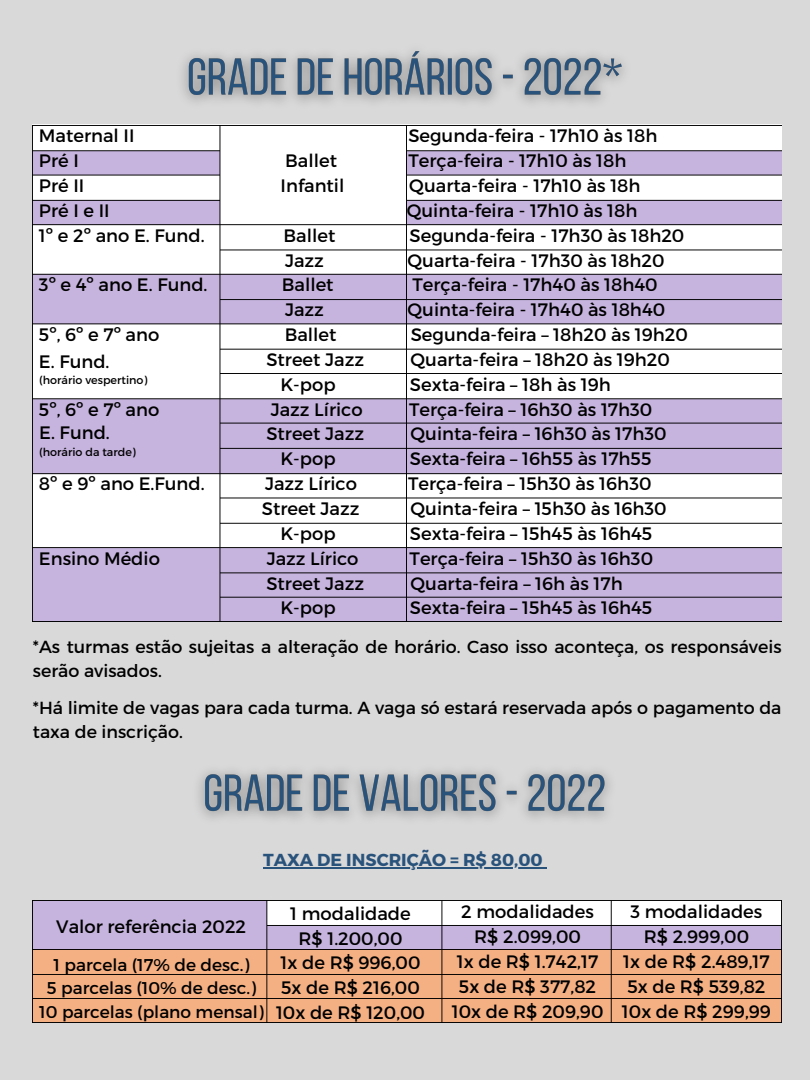
<style>
.page{position:relative;width:810px;height:1080px;background:#d9d9d9}
.page>*{position:absolute;margin:0;border:0;box-sizing:border-box;transform-origin:0 0}
.t1{font:18px "Montserrat";color:#000}
.t2{font:17.5px/24.4px "Montserrat";color:#000}
.t3{font:700 17.38px "Montserrat";color:#2a537c}
.t4{font:17px "Montserrat";color:#000}
.t5{font:11.12px "Montserrat";color:#000}
</style>
<div class="page">
<img style="left:182px;top:51px;width:442px;height:52px">
<img style="left:33px;top:124px;width:748px;height:498px">
<img style="left:33px;top:900px;width:748px;height:123px">
<img style="left:198px;top:771px;width:412px;height:48px">
<svg style="left:263px;top:867px;width:11px;height:2px"></svg>
<hr style="left:274px;top:867px;width:269px;height:2px;background:#2a537c">
<p class="t1" style="left:39px;top:124px;width:97px">Maternal II</p>
<p class="t1" style="left:408px;top:124px;width:251px">Segunda-feira - 17h10 às 18h</p>
<p class="t1" style="left:39px;top:149px;width:41px">Pré I</p>
<p class="t1" style="left:408px;top:149px;width:220px">Terça-feira - 17h10 às 18h</p>
<p class="t1" style="left:39px;top:174px;width:47px">Pré II</p>
<p class="t1" style="left:409px;top:174px;width:233px">Quarta-feira - 17h10 às 18h</p>
<p class="t1" style="left:39px;top:199px;width:72px">Pré I e II</p>
<p class="t1" style="left:407px;top:199px;width:232px">Quinta-feira - 17h10 às 18h</p>
<p class="t1" style="left:39px;top:224px;width:167px">1º e 2º ano E. Fund.</p>
<p class="t1" style="left:284px;top:224px;width:53px">Ballet</p>
<p class="t1" style="left:410px;top:224px;width:276px">Segunda-feira - 17h30 às 18h20</p>
<p class="t1" style="left:285px;top:248px;width:40px">Jazz</p>
<p class="t1" style="left:407px;top:248px;width:259px">Quarta-feira - 17h30 às 18h20</p>
<p class="t1" style="left:39px;top:273px;width:170px">3º e 4º ano E. Fund.</p>
<p class="t1" style="left:282px;top:273px;width:53px">Ballet</p>
<p class="t1" style="left:413px;top:273px;width:247px">Terça-feira - 17h40 às 18h40</p>
<p class="t1" style="left:285px;top:298px;width:40px">Jazz</p>
<p class="t1" style="left:407px;top:298px;width:259px">Quinta-feira - 17h40 às 18h40</p>
<p class="t1" style="left:39px;top:323px;width:122px">5º, 6º e 7º ano</p>
<p class="t1" style="left:285px;top:323px;width:53px">Ballet</p>
<p class="t1" style="left:411px;top:323px;width:279px">Segunda-feira – 18h20 às 19h20</p>
<p class="t1" style="left:266px;top:348px;width:99px">Street Jazz</p>
<p class="t1" style="left:410px;top:348px;width:261px">Quarta-feira – 18h20 às 19h20</p>
<p class="t1" style="left:280px;top:373px;width:57px">K-pop</p>
<p class="t1" style="left:410px;top:373px;width:202px">Sexta-feira – 18h às 19h</p>
<p class="t1" style="left:39px;top:398px;width:122px">5º, 6º e 7º ano</p>
<p class="t1" style="left:271px;top:398px;width:93px">Jazz Lírico</p>
<p class="t1" style="left:409px;top:398px;width:245px">Terça-feira – 16h30 às 17h30</p>
<p class="t1" style="left:266px;top:422px;width:99px">Street Jazz</p>
<p class="t1" style="left:410px;top:422px;width:258px">Quinta-feira – 16h30 às 17h30</p>
<p class="t1" style="left:280px;top:447px;width:57px">K-pop</p>
<p class="t1" style="left:410px;top:447px;width:243px">Sexta-feira – 16h55 às 17h55</p>
<p class="t1" style="left:39px;top:472px;width:167px">8º e 9º ano E.Fund.</p>
<p class="t1" style="left:265px;top:472px;width:93px">Jazz Lírico</p>
<p class="t1" style="left:408px;top:472px;width:245px">Terça-feira – 15h30 às 16h30</p>
<p class="t1" style="left:262px;top:497px;width:99px">Street Jazz</p>
<p class="t1" style="left:410px;top:497px;width:258px">Quinta-feira – 15h30 às 16h30</p>
<p class="t1" style="left:280px;top:522px;width:57px">K-pop</p>
<p class="t1" style="left:410px;top:522px;width:244px">Sexta-feira – 15h45 às 16h45</p>
<p class="t1" style="left:39px;top:547px;width:122px">Ensino Médio</p>
<p class="t1" style="left:267px;top:547px;width:93px">Jazz Lírico</p>
<p class="t1" style="left:410px;top:547px;width:245px">Terça-feira – 15h30 às 16h30</p>
<p class="t1" style="left:266px;top:571px;width:99px">Street Jazz</p>
<p class="t1" style="left:410px;top:571px;width:214px">Quarta-feira – 16h às 17h</p>
<p class="t1" style="left:280px;top:596px;width:57px">K-pop</p>
<p class="t1" style="left:410px;top:596px;width:244px">Sexta-feira – 15h45 às 16h45</p>
<p class="t1" style="left:285px;top:149px;width:53px">Ballet</p>
<p class="t1" style="left:281px;top:174px;width:65px">Infantil</p>
<p class="t1" style="left:39px;top:350px;width:72px">E. Fund.</p>
<p class="t5" style="left:39px;top:373px;width:110px">(horário vespertino)</p>
<p class="t1" style="left:39px;top:421px;width:72px">E. Fund.</p>
<p class="t5" style="left:39px;top:444px;width:98px">(horário da tarde)</p>
<p class="t2" style="left:33px;top:634px;width:750px">*As turmas estão sujeitas a alteração de horário. Caso isso aconteça, os responsáveis serão avisados.</p>
<p class="t2" style="left:33px;top:695px;width:750px">*Há limite de vagas para cada turma. A vaga só estará reservada após o pagamento da taxa de inscrição.</p>
<p class="t3" style="left:263px;top:849px;width:281px">TAXA DE INSCRIÇÃO = R$ 80,00</p>
<p class="t1" style="left:56px;top:914px;width:191px">Valor referência 2022</p>
<p class="t4" style="left:54px;top:954px;width:197px">1 parcela (17% de desc.)</p>
<p class="t4" style="left:47px;top:977px;width:211px">5 parcelas (10% de desc.)</p>
<p class="t4" style="left:39px;top:1001px;width:226px">10 parcelas (plano mensal)</p>
<p class="t1" style="left:290px;top:902px;width:122px">1 modalidade</p>
<p class="t1" style="left:299px;top:927px;width:105px">R$ 1.200,00</p>
<p class="t1" style="left:281px;top:951px;width:141px">1x de R$ 996,00</p>
<p class="t1" style="left:281px;top:976px;width:140px">5x de R$ 216,00</p>
<p class="t1" style="left:276px;top:1001px;width:151px">10x de R$ 120,00</p>
<p class="t1" style="left:461px;top:900px;width:134px">2 modalidades</p>
<p class="t1" style="left:474px;top:925px;width:108px">R$ 2.099,00</p>
<p class="t1" style="left:457px;top:950px;width:143px">1x de R$ 1.742,17</p>
<p class="t1" style="left:459px;top:975px;width:139px">5x de R$ 377,82</p>
<p class="t1" style="left:452px;top:1000px;width:153px">10x de R$ 209,90</p>
<p class="t1" style="left:631px;top:900px;width:133px">3 modalidades</p>
<p class="t1" style="left:644px;top:925px;width:107px">R$ 2.999,00</p>
<p class="t1" style="left:623px;top:950px;width:148px">1x de R$ 2.489,17</p>
<p class="t1" style="left:627px;top:975px;width:140px">5x de R$ 539,82</p>
<p class="t1" style="left:622px;top:1000px;width:151px">10x de R$ 299,99</p>
</div>
